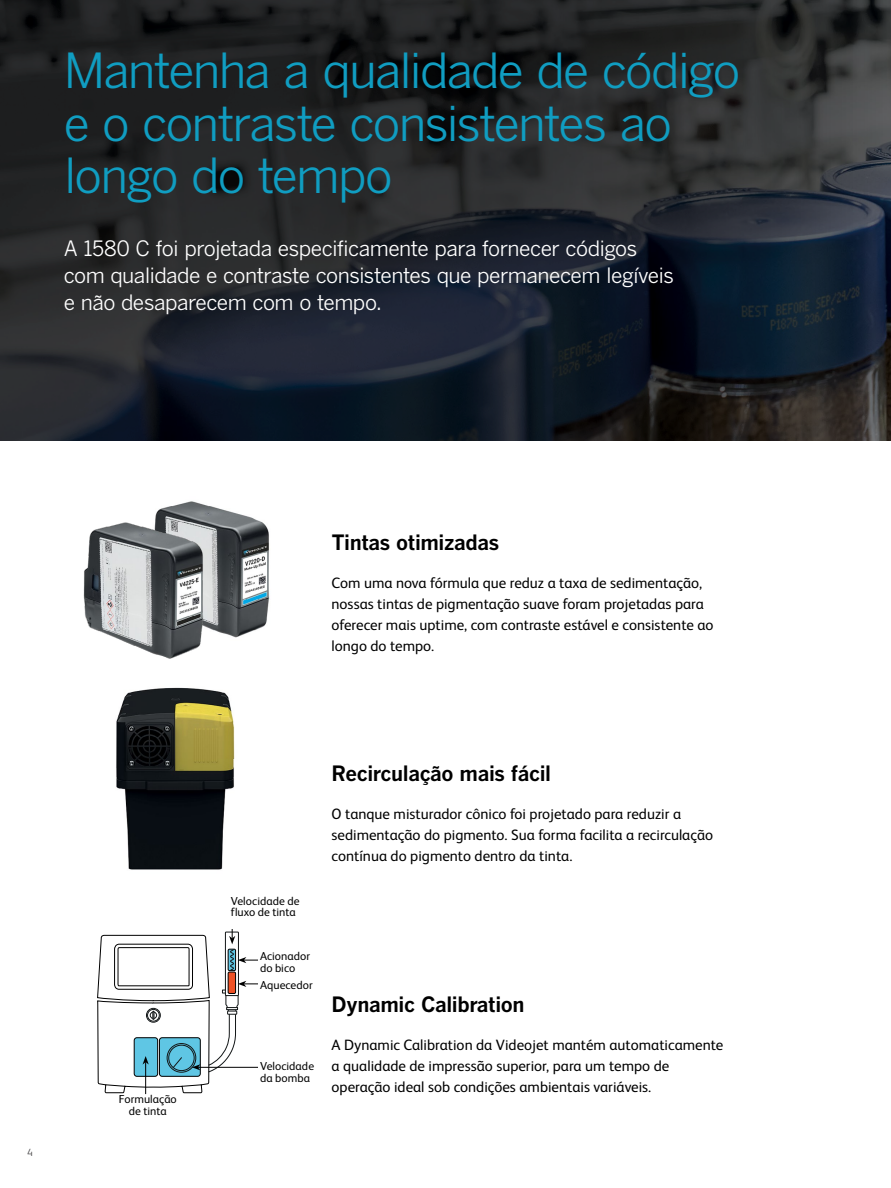
<style>
.page{position:relative;width:891px;height:1188px;background:#fff}
.page>*{position:absolute;margin:0;border:0;box-sizing:border-box;transform-origin:0 0}
.t1{font:48px/52.5px "Benton Gothic";letter-spacing:-.04em;color:#109dc1}
.t2{font:21px/27px "Benton Gothic";letter-spacing:-.025em;color:#fff}
.t3{font:700 21px "Benton Gothic";letter-spacing:-.02em;color:#000}
.t4{font:15px/21px "FS Albert Pro";color:#000}
.t5{font:11.55px/11.6px "FS Albert Pro";letter-spacing:.005em;color:#000}
.t6{font:300 10.5px "FS Albert Pro";color:#414042}
</style>
<div class="page">
<img style="left:116px;top:687px;width:119px;height:183px">
<svg style="left:0;top:0;width:891px;height:441px;background:#202429"></svg>
<svg style="left:97px;top:929px;width:161px;height:166px"></svg>
<img style="left:157px;top:501px;width:113px;height:137px">
<img style="left:83px;top:512px;width:134px;height:147px">
<h1 class="t1" style="left:64px;top:46px;width:678px">Mantenha a qualidade de código e o contraste consistentes ao longo do tempo</h1>
<h2 class="t2" style="left:64px;top:236px;width:612px">A 1580 C foi projetada especificamente para fornecer códigos com qualidade e contraste consistentes que permanecem legíveis e não desaparecem com o tempo.</h2>
<p class="t6" style="left:27px;top:1145px;width:7px">4</p>
<p class="t5" style="left:119px;top:1092px;width:60px;text-align:center">Formulação de tinta</p>
<h2 class="t3" style="left:332px;top:531px;width:169px">Tintas otimizadas</h2>
<p class="t4" style="left:332px;top:572px;width:384px">Com uma nova fórmula que reduz a taxa de sedimentação, nossas tintas de pigmentação suave foram projetadas para oferecer mais uptime, com contraste estável e consistente ao longo do tempo.</p>
<p class="t5" style="left:231px;top:894px;width:70px">Velocidade de fluxo de tinta</p>
<p class="t5" style="left:260px;top:950px;width:52px">Acionador do bico</p>
<p class="t5" style="left:260px;top:978px;width:54px">Aquecedor</p>
<p class="t5" style="left:260px;top:1060px;width:56px">Velocidade da bomba</p>
<h2 class="t3" style="left:332px;top:762px;width:221px">Recirculação mais fácil</h2>
<p class="t4" style="left:332px;top:803px;width:383px">O tanque misturador cônico foi projetado para reduzir a sedimentação do pigmento. Sua forma facilita a recirculação contínua do pigmento dentro da tinta.</p>
<h2 class="t3" style="left:332px;top:992px;width:195px">Dynamic Calibration</h2>
<p class="t4" style="left:332px;top:1033px;width:393px">A Dynamic Calibration da Videojet mantém automaticamente a qualidade de impressão superior, para um tempo de operação ideal sob condições ambientais variáveis.</p>
</div>
